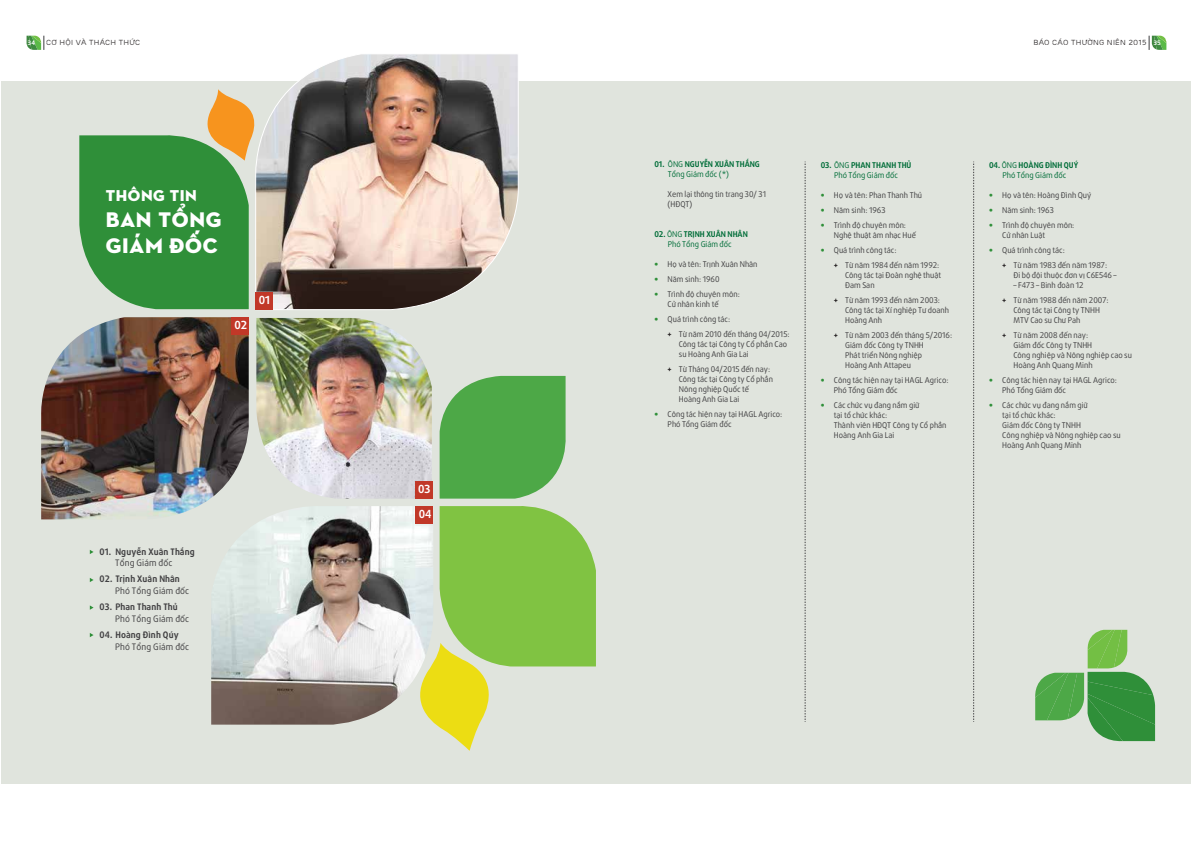
<style>
.page{position:relative;width:1191px;height:842px;background:#fff}
.page>*{position:absolute;margin:0;border:0;box-sizing:border-box;transform-origin:0 0}
.t1{font:21.5px/25.9px "UTM Neutra";letter-spacing:.035em;color:#fff}
.t2{font:16px "UTM Neutra";letter-spacing:.035em;color:#fff}
.t3{font:700 11.2px "UTM Daxline";color:#fff}
.t4{font:700 9px/11.7px "UTM Daxline";letter-spacing:.015em;color:#414042}
.t5{font:8px/10px "UTM Daxline";color:#414042}
.t6{font:8px/10px "UTM Daxline";color:#006d38;text-align:center}
.t7{font:700 8px/10px "UTM Daxline";color:#006d38}
.t8{font:7.4px "UTM Ericsson Capital";letter-spacing:.035em;color:#231f20}
.t9{font:700 6.1px "UTM Neo Sans Intel";color:#fff}
.s1{font-family:"UTM Neo Sans Intel";font-weight:700;font-size:6.1px;color:#fff}
.s2{font-weight:400}
.s3{font-weight:700}
.s4{color:#2f8f39}
.s5{font-weight:700;color:#231f20}
</style>
<div class="page">
<div style="left:596px;top:81px;width:595px;height:703px;background:#e0e4dd"></div>
<div style="left:1px;top:81px;width:595px;height:703px;background:#e0e4dd"></div>
<img style="left:255px;top:54px;width:263px;height:256px">
<img style="left:41px;top:317px;width:208px;height:202px">
<svg style="left:79px;top:89px;width:178px;height:220px"></svg>
<svg style="left:432px;top:376px;width:164px;height:375px"></svg>
<img style="left:256px;top:318px;width:176px;height:181px">
<img style="left:211px;top:506px;width:222px;height:219px">
<div style="left:256px;top:292px;width:17px;height:18px;background:#c13828"></div>
<div style="left:415px;top:506px;width:18px;height:17px;background:#c13828"></div>
<div style="left:231px;top:317px;width:18px;height:18px;background:#c13828"></div>
<div style="left:415px;top:481px;width:17px;height:18px;background:#c13828"></div>
<svg style="left:1035px;top:630px;width:120px;height:112px"></svg>
<svg style="left:973px;top:162px;width:1px;height:560px"></svg>
<svg style="left:805px;top:162px;width:1px;height:560px"></svg>
<svg style="left:90px;top:550px;width:4px;height:4px"></svg>
<svg style="left:90px;top:578px;width:4px;height:4px"></svg>
<svg style="left:90px;top:605px;width:4px;height:5px"></svg>
<svg style="left:90px;top:633px;width:4px;height:4px"></svg>
<svg style="left:27px;top:36px;width:18px;height:14px"></svg>
<svg style="left:1149px;top:36px;width:17px;height:14px"></svg>
<p class="t9" style="left:27px;top:38px;width:9px">34</p>
<p class="t8" style="left:46px;top:37px;width:95px">CƠ HỘI VÀ THÁCH THỨC</p>
<p class="t8" style="left:1033px;top:37px;width:129px">BÁO CÁO THƯỜNG NIÊN 2015 <span class="s1">35</span></p>
<p class="t2" style="left:106px;top:184px;width:92px">THÔNG TIN</p>
<p class="t1" style="left:106px;top:205px;width:117px">BAN TỔNG<br>Giám đốc</p>
<p class="t3" style="left:234px;top:317px;width:14px">02</p>
<p class="t3" style="left:259px;top:292px;width:13px">01</p>
<p class="t4" style="left:115px;top:545px;width:81px;text-indent:-16px">01. Nguyễn Xuân Thắng<br><span class="s2">Tổng Giám đốc</span></p>
<p class="t4" style="left:115px;top:573px;width:76px;text-indent:-16px">02. Trịnh Xuân Nhân<br><span class="s2">Phó Tổng Giám đốc</span></p>
<p class="t4" style="left:115px;top:600px;width:76px;text-indent:-16px">03. Phan Thanh Thủ<br><span class="s2">Phó Tổng Giám đốc</span></p>
<p class="t4" style="left:115px;top:628px;width:76px;text-indent:-16px">04. Hoàng Ðình Qúy<br><span class="s2">Phó Tổng Giám đốc</span></p>
<p class="t3" style="left:418px;top:481px;width:14px">03</p>
<p class="t3" style="left:419px;top:506px;width:14px">04</p>
<p class="t7" style="left:668px;top:158px;width:93px;text-indent:-14px">01. <span class="s2">ÔNG</span> NGUYỄN XUÂN THẮNG<br><span class="s2">Tổng Giám đốc (*)</span></p>
<p class="t5" style="left:667px;top:188px;width:100px">Xem lại thông tin trang 30/ 31 (HÐQT)</p>
<p class="t6" style="left:654px;top:228px;width:95px"><span class="s3">02.</span> ÔNG <span class="s3">TRỊNH XUÂN NHÂN<br></span>Phó Tổng Giám đốc</p>
<p class="t5" style="left:654px;top:258px;width:105px"><span class="s4">●</span> Họ và tên: Trịnh Xuân Nhân</p>
<p class="t5" style="left:654px;top:273px;width:67px"><span class="s4">●</span> Năm sinh: 1960</p>
<p class="t5" style="left:667px;top:288px;width:74px;text-indent:-13px"><span class="s4">●</span> Trình độ chuyên môn:<br>Cử nhân kinh tế</p>
<p class="t5" style="left:667px;top:311px;width:123px;line-height:15px;text-indent:-13px"><span class="s4">●</span> Quá trình công tác:<br><span class="s5">+</span> Từ năm 2010 đến tháng 04/2015:</p>
<p class="t5" style="left:679px;top:338px;width:110px">Công tác tại Công ty Cổ phần Cao su Hoàng Anh Gia Lai</p>
<p class="t5" style="left:679px;top:363px;width:96px;text-indent:-11px"><span class="s5">+</span> Từ Tháng 04/2015 đến nay:<br>Công tác tại Công ty Cổ phần<br>Nông nghiệp Quốc tế<br>Hoàng Anh Gia Lai</p>
<p class="t5" style="left:667px;top:408px;width:116px;text-indent:-13px"><span class="s4">●</span> Công tác hiện nay tại HAGL Agrico:<br>Phó Tổng Giám đốc</p>
<p class="t6" style="left:820px;top:160px;width:92px"><span class="s3">03.</span> ÔNG <span class="s3">PHAN THANH THỦ<br></span>Phó Tổng Giám đốc</p>
<p class="t5" style="left:820px;top:190px;width:103px"><span class="s4">●</span> Họ và tên: Phan Thanh Thủ</p>
<p class="t5" style="left:820px;top:205px;width:66px"><span class="s4">●</span> Năm sinh: 1963</p>
<p class="t5" style="left:834px;top:220px;width:84px;text-indent:-13px"><span class="s4">●</span> Trình độ chuyên môn:<br>Nghệ thuật âm nhạc Huế</p>
<p class="t5" style="left:834px;top:242px;width:107px;line-height:15px;text-indent:-13px"><span class="s4">●</span> Quá trình công tác:<br><span class="s5">+</span> Từ năm 1984 đến năm 1992:</p>
<p class="t5" style="left:845px;top:270px;width:97px">Công tác tại Ðoàn nghệ thuật<br>Ðam San</p>
<p class="t5" style="left:845px;top:295px;width:105px;text-indent:-11px"><span class="s5">+</span> Từ năm 1993 đến năm 2003:<br>Công tác tại Xí nghiệp Tư doanh<br>Hoàng Anh</p>
<p class="t5" style="left:845px;top:330px;width:109px;text-indent:-11px"><span class="s5">+</span> Từ năm 2003 đến tháng 5/2016:<br>Giám đốc Công ty TNHH<br>Phát triển Nông nghiệp<br>Hoàng Anh Attapeu</p>
<p class="t5" style="left:834px;top:375px;width:116px;text-indent:-13px"><span class="s4">●</span> Công tác hiện nay tại HAGL Agrico:<br>Phó Tổng Giám đốc</p>
<p class="t5" style="left:834px;top:400px;width:114px;text-indent:-13px"><span class="s4">●</span> Các chức vụ đang nắm giữ<br>tại tổ chức khác:<br>Thành viên HÐQT Công ty Cổ phần<br>Hoàng Anh Gia Lai</p>
<p class="t6" style="left:989px;top:160px;width:91px"><span class="s3">04.</span> ÔNG <span class="s3">HOÀNG ÐÌNH QUÝ<br></span>Phó Tổng Giám đốc</p>
<p class="t5" style="left:989px;top:190px;width:104px"><span class="s4">●</span> Họ và tên: Hoàng Ðình Quý</p>
<p class="t5" style="left:989px;top:205px;width:66px"><span class="s4">●</span> Năm sinh: 1963</p>
<p class="t5" style="left:1002px;top:220px;width:74px;text-indent:-13px"><span class="s4">●</span> Trình độ chuyên môn:<br>Cử nhân Luật</p>
<p class="t5" style="left:1002px;top:242px;width:106px;line-height:15px;text-indent:-13px"><span class="s4">●</span> Quá trình công tác:<br><span class="s5">+</span> Từ năm 1983 đến năm 1987:</p>
<p class="t5" style="left:1013px;top:270px;width:105px">Ði bộ đội thuộc đơn vị C6E546 –</p>
<p class="t5" style="left:1002px;top:277px;width:108px;line-height:15px;text-indent:11px">– F473 – Binh đoàn 12<br><span class="s5">+</span> Từ năm 1988 đến năm 2007:</p>
<p class="t5" style="left:1013px;top:305px;width:88px">Công tác tại Công ty TNHH<br>MTV Cao su Chư Pah</p>
<p class="t5" style="left:1013px;top:330px;width:120px;text-indent:-11px"><span class="s5">+</span> Từ năm 2008 đến nay:<br>Giám đốc Công ty TNHH<br>Công nghiệp và Nông nghiệp cao su<br>Hoàng Anh Quang Minh</p>
<p class="t5" style="left:1002px;top:375px;width:116px;text-indent:-13px"><span class="s4">●</span> Công tác hiện nay tại HAGL Agrico:<br>Phó Tổng Giám đốc</p>
<p class="t5" style="left:1002px;top:400px;width:120px;text-indent:-13px"><span class="s4">●</span> Các chức vụ đang nắm giữ<br>tại tổ chức khác:<br>Giám đốc Công ty TNHH<br>Công nghiệp và Nông nghiệp cao su<br>Hoàng Anh Quang Minh</p>
</div>
